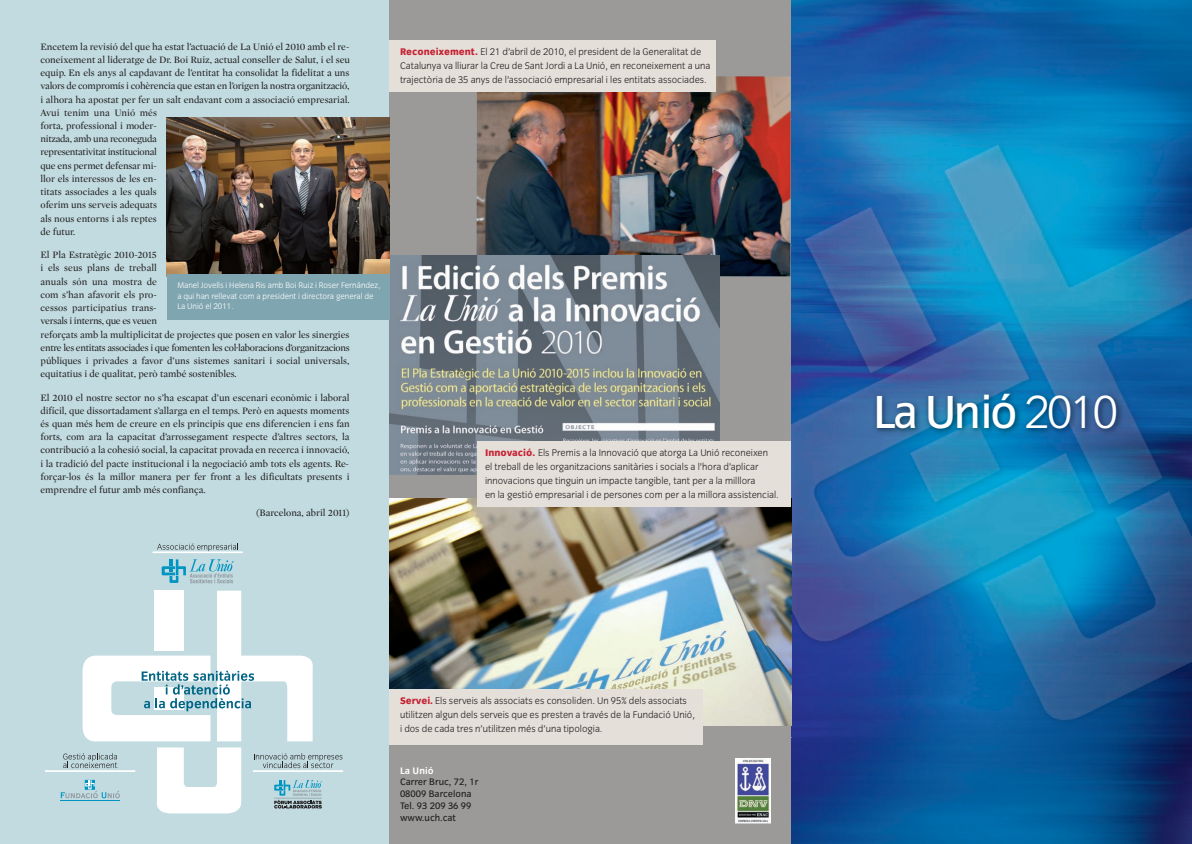
<style>
.page{position:relative;width:1192px;height:844px;background:#fff}
.page>*{position:absolute;margin:0;border:0;box-sizing:border-box;transform-origin:0 0}
.t1{font:48px "Congress Sans";letter-spacing:-.05em;color:#fff}
.t2{font:10px/13.2px "Mercury Display Roman";color:#231f20}
.t3{font:300 10px/14px "Congress Sans";color:#231f20}
.t4{font:9.8px/11.7px "Congress Sans";color:#231f20}
.t5{font:700 9.8px "Congress Sans";color:#fff}
.t6{font:300 8.5px/10.2px "Congress Sans";color:#fff}
.s1{font-weight:800;color:#c62234}
.s2{font-weight:300}
</style>
<div class="page">
<img style="left:790px;top:0;width:401px;height:843px">
<img style="left:790px;top:119px;width:401px;height:618px">
<img style="left:790px;top:126px;width:401px;height:600px">
<div style="left:0;top:0;width:389px;height:843px;background:#c1dbe0"></div>
<hr style="left:45px;top:770px;width:90px;height:1px;background:#fff">
<svg style="left:60px;top:590px;width:282px;height:223px"></svg>
<hr style="left:253px;top:770px;width:90px;height:1px;background:#fff">
<svg style="left:162px;top:559px;width:72px;height:24px"></svg>
<svg style="left:157px;top:543px;width:81px;height:8px"></svg>
<hr style="left:152px;top:551px;width:91px;height:2px;background:#fff">
<div style="left:389px;top:0;width:401px;height:843px;background:#9c9a98"></div>
<img style="left:790px;top:381px;width:395px;height:177px">
<img style="left:476px;top:76px;width:314px;height:200px">
<div style="left:389px;top:41px;width:326px;height:51px;background:#e5dfd9"></div>
<img style="left:389px;top:256px;width:330px;height:218px">
<img style="left:389px;top:498px;width:402px;height:227px">
<div style="left:389px;top:689px;width:314px;height:55px;background:#e5dfd9"></div>
<img style="left:167px;top:118px;width:222px;height:156px">
<div style="left:167px;top:274px;width:222px;height:45px;background:#7fa5b0"></div>
<img style="left:735px;top:758px;width:35px;height:65px">
<div style="left:477px;top:441px;width:313px;height:65px;background:#e5dfd9"></div>
<p class="t2" style="left:41px;top:40px;width:311px">Encetem la revisió del que ha estat l’actuació de La Unió el 2010 amb el re&shy;coneixement al lideratge de Dr. Boi Ruiz, actual conseller de Salut, i el seu equip. En els anys al capdavant de l’entitat ha consolidat la fidelitat a uns valors de compromís i cohèrencia que estan en l’origen la nostra organització, i alhora ha apostat per fer un salt endavant com a associació empresarial.<br>Avui tenim una Unió més<br>forta, professional i moder-<br>nitzada, amb una reconeguda<br>representativitat institucional<br>que ens permet defensar mi-<br>llor els interessos de les en-<br>titats associades a les quals<br>oferim uns serveis adequats<br>als nous entorns i als reptes<br>de futur.</p>
<p class="t2" style="left:41px;top:249px;width:311px">El Pla Estratègic 2010-2015<br>i els seus plans de treball<br>anuals són una mostra de<br>com s’han afavorit els pro-<br>cessos participatius trans-<br>versals i interns, que es veuen<br>reforçats amb la multiplicitat de projectes que posen en valor les sinergies entre les entitats associades i que fomenten les col·laboracions d’organitzacions públiques i privades a favor d’uns sistemes sanitari i social universals, equitatius i de qualitat, però també sostenibles.</p>
<p class="t2" style="left:41px;top:391px;width:311px;text-align:justify">El 2010 el nostre sector no s’ha escapat d’un escenari econòmic i laboral difícil, que dissortadament s’allarga en el temps. Però en aquests moments és quan més hem de creure en els principis que ens diferencien i ens fan forts, com ara la capacitat d’arrossegament respecte d’altres sectors, la contribució a la cohesió social, la capacitat provada en recerca i innovació, i la tradició del pacte institucional i la negociació amb tots els agents. Re&shy;forçar-los és la millor manera per fer front a les dificultats presents i emprendre el futur amb més confiança.</p>
<p class="t2" style="left:256px;top:507px;width:95px">(Barcelona, abril 2011)</p>
<p class="t6" style="left:177px;top:281px;width:205px">Manel Jovells i Helena Ris amb Boi Ruiz i Roser Fernández, a qui han rellevat com a president i directora general de<br>La Unió el 2011.</p>
<p class="t3" style="left:400px;top:46px;width:312px"><span class="s1">Reconeixement.</span> El 21 d’abril de 2010, el president de la Generalitat de<br>Catalunya va lliurar la Creu de Sant Jordi a La Unió, en reconeixement a una trajectòria de 35 anys de l’associació empresarial i les entitats associades.</p>
<p class="t3" style="left:485px;top:446px;width:295px"><span class="s1">Innovació.</span> Els Premis a la Innovació que atorga La Unió reconeixen<br>el treball de les organitzacions sanitàries i socials a l’hora d’aplicar innovacions que tinguin un impacte tangible, tant per a la milllora<br>en la gestió empresarial i de persones com per a la millora assistencial.</p>
<p class="t3" style="left:400px;top:694px;width:296px"><span class="s1">Servei.</span> Els serveis als associats es consoliden. Un 95% dels associats utilitzen algun dels serveis que es presten a través de la Fundació Unió, i dos de cada tres n’utilitzen més d’una tipologia.</p>
<p class="t5" style="left:400px;top:766px;width:35px">La Unió</p>
<p class="t4" style="left:400px;top:777px;width:80px">Carrer Bruc, 72, 1r<br>08009 Barcelona<br>Tel. 93 209 36 99 www.uch.cat</p>
<h1 class="t1" style="left:873px;top:393px;width:246px">La Unió <span class="s2">2010</span></h1>
</div>
